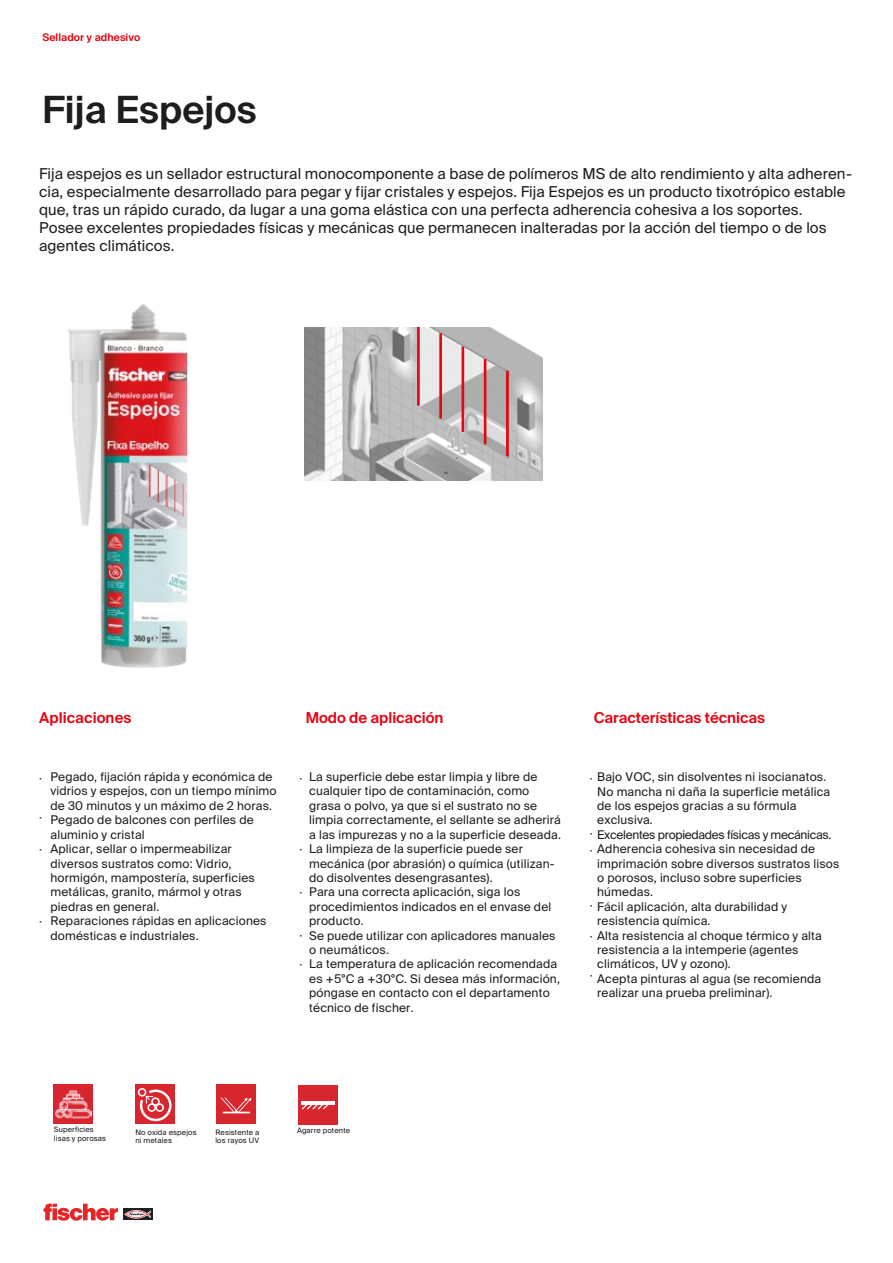
<style>
.page{position:relative;width:893px;height:1263px;background:#fff}
.page>*{position:absolute;margin:0;border:0;box-sizing:border-box;transform-origin:0 0}
.t1{font:600 37.5px "fischerstrong";letter-spacing:.005em;color:#1d1d1b}
.t2{font:15px/18px "fischerstrong";letter-spacing:.005em;color:#1d1d1b}
.t3{font:600 15px "fischerstrong";letter-spacing:-.005em;color:#e30613}
.t4{font:12px/14.4px "fischerstrong";letter-spacing:.015em;color:#1d1d1b}
.t5{font:12px "fischerstrong";letter-spacing:-.025em;color:#1d1d1b}
.t6{font:600 10.5px "fischerstrong";letter-spacing:.005em;color:#e30613}
.t7{font:7.5px/8.4px "fischerstrong";letter-spacing:.015em;color:#1d1d1b}
</style>
<div class="page">
<div style="left:123px;top:1208px;width:30px;height:12px;background:#221f1f"></div>
<svg style="left:124px;top:1210px;width:27px;height:8px"></svg>
<svg style="left:44px;top:1203px;width:74px;height:18px"></svg>
<img style="left:305px;top:327px;width:237px;height:153px">
<hr style="left:417px;top:327px;width:3px;height:79px;background:#e30613">
<hr style="left:506px;top:371px;width:3px;height:85px;background:#e30613">
<hr style="left:462px;top:347px;width:2px;height:85px;background:#e30613">
<hr style="left:484px;top:359px;width:2px;height:85px;background:#e30613">
<hr style="left:439px;top:333px;width:3px;height:86px;background:#e30613">
<img style="left:68px;top:304px;width:120px;height:364px">
<div style="left:135px;top:1084px;width:39px;height:40px;background:#d8262e"></div>
<div style="left:138px;top:1088px;width:8px;height:8px;border:2px solid #fff;border-radius:50%"></div>
<svg style="left:139px;top:1088px;width:33px;height:34px"></svg>
<div style="left:53px;top:1084px;width:40px;height:40px;background:#d8262e"></div>
<img style="left:55px;top:1090px;width:37px;height:29px">
<div style="left:216px;top:1084px;width:40px;height:40px;background:#d8262e"></div>
<svg style="left:221px;top:1097px;width:30px;height:16px"></svg>
<div style="left:298px;top:1085px;width:39px;height:40px;background:#d8262e"></div>
<hr style="left:301px;top:1101px;width:34px;height:4px;background:#fff">
<svg style="left:302px;top:1105px;width:26px;height:4px"></svg>
<p class="t6" style="left:43px;top:31px;width:99px">Sellador y adhesivo</p>
<h1 class="t1" style="left:43px;top:88px;width:216px">Fija Espejos</h1>
<p class="t2" style="left:39px;top:164px;width:814px">Fija espejos es un sellador estructural monocomponente a base de polímeros MS de alto rendimiento y alta adheren&shy;cia, especialmente desarrollado para pegar y fijar cristales y espejos. Fija Espejos es un producto tixotrópico estable que, tras un rápido curado, da lugar a una goma elástica con una perfecta adherencia cohesiva a los soportes.<br>Posee excelentes propiedades físicas y mecánicas que permanecen inalteradas por la acción del tiempo o de los agentes climáticos.</p>
<p class="t3" style="left:39px;top:709px;width:94px">Aplicaciones</p>
<p class="t3" style="left:306px;top:709px;width:139px">Modo de aplicación</p>
<p class="t3" style="left:594px;top:709px;width:173px">Características técnicas</p>
<p class="t4" style="left:39px;top:770px;width:4px">·</p>
<p class="t4" style="left:39px;top:810px;width:4px">·</p>
<p class="t4" style="left:39px;top:842px;width:4px">·</p>
<p class="t4" style="left:39px;top:914px;width:4px">·</p>
<p class="t4" style="left:50px;top:770px;width:228px">Pegado, fijación rápida y económica de vidrios y espejos, con un tiempo mínimo de 30 minutos y un máximo de 2 horas.<br>Pegado de balcones con perfiles de aluminio y cristal<br>Aplicar, sellar o impermeabilizar diversos sustratos como: Vidrio, hormigón, mampostería, superficies metálicas, granito, mármol y otras piedras en general.<br>Reparaciones rápidas en aplicaciones domésticas e industriales.</p>
<p class="t4" style="left:309px;top:770px;width:253px">La superficie debe estar limpia y libre de cualquier tipo de contaminación, como grasa o polvo, ya que si el sustrato no se limpia correctamente, el sellante se adherirá a las impurezas y no a la superficie deseada.<br>La limpieza de la superficie puede ser mecánica (por abrasión) o química (utilizan&shy;do disolventes desengrasantes).<br>Para una correcta aplicación, siga los procedimientos indicados en el envase del producto.<br>Se puede utilizar con aplicadores manuales o neumáticos.<br>La temperatura de aplicación recomendada es +5°C a +30°C. Si desea más información, póngase en contacto con el departamento técnico de fischer.</p>
<p class="t4" style="left:300px;top:770px;width:4px">·</p>
<p class="t4" style="left:300px;top:841px;width:4px">·</p>
<p class="t4" style="left:300px;top:884px;width:4px">·</p>
<p class="t4" style="left:300px;top:928px;width:4px">·</p>
<p class="t4" style="left:300px;top:956px;width:4px">·</p>
<p class="t4" style="left:597px;top:770px;width:231px">Bajo VOC, sin disolventes ni isocianatos.</p>
<p class="t4" style="left:597px;top:784px;width:235px">No mancha ni daña la superficie metálica</p>
<p class="t4" style="left:597px;top:798px;width:201px">de los espejos gracias a su fórmula</p>
<p class="t4" style="left:597px;top:813px;width:57px">exclusiva.</p>
<p class="t5" style="left:597px;top:827px;width:236px">Excelentes propiedades físicas y mecánicas.</p>
<p class="t4" style="left:590px;top:842px;width:227px">· Adherencia cohesiva sin necesidad de</p>
<p class="t4" style="left:597px;top:856px;width:244px">imprimación sobre diversos sustratos lisos</p>
<p class="t4" style="left:597px;top:870px;width:206px">o porosos, incluso sobre superficies</p>
<p class="t4" style="left:597px;top:885px;width:57px">húmedas.</p>
<p class="t4" style="left:597px;top:899px;width:191px">Fácil aplicación, alta durabilidad y</p>
<p class="t4" style="left:597px;top:914px;width:115px">resistencia química.</p>
<p class="t4" style="left:590px;top:928px;width:234px">· Alta resistencia al choque térmico y alta</p>
<p class="t4" style="left:597px;top:942px;width:203px">resistencia a la intemperie (agentes</p>
<p class="t4" style="left:597px;top:957px;width:135px">climáticos, UV y ozono).</p>
<p class="t4" style="left:597px;top:971px;width:226px">Acepta pinturas al agua (se recomienda</p>
<p class="t4" style="left:597px;top:986px;width:177px">realizar una prueba preliminar).</p>
<p class="t4" style="left:590px;top:771px;width:4px">·</p>
<p class="t4" style="left:590px;top:825px;width:4px">·</p>
<p class="t4" style="left:590px;top:898px;width:4px">·</p>
<p class="t4" style="left:590px;top:967px;width:4px">·</p>
<p class="t7" style="left:54px;top:1126px;width:54px">Superficies lisas y porosas</p>
<p class="t7" style="left:135px;top:1128px;width:63px">No oxida espejos ni metales</p>
<p class="t7" style="left:215px;top:1128px;width:46px">Resistente a los rayos UV</p>
<p class="t7" style="left:297px;top:1126px;width:55px">Agarre potente</p>
</div>
